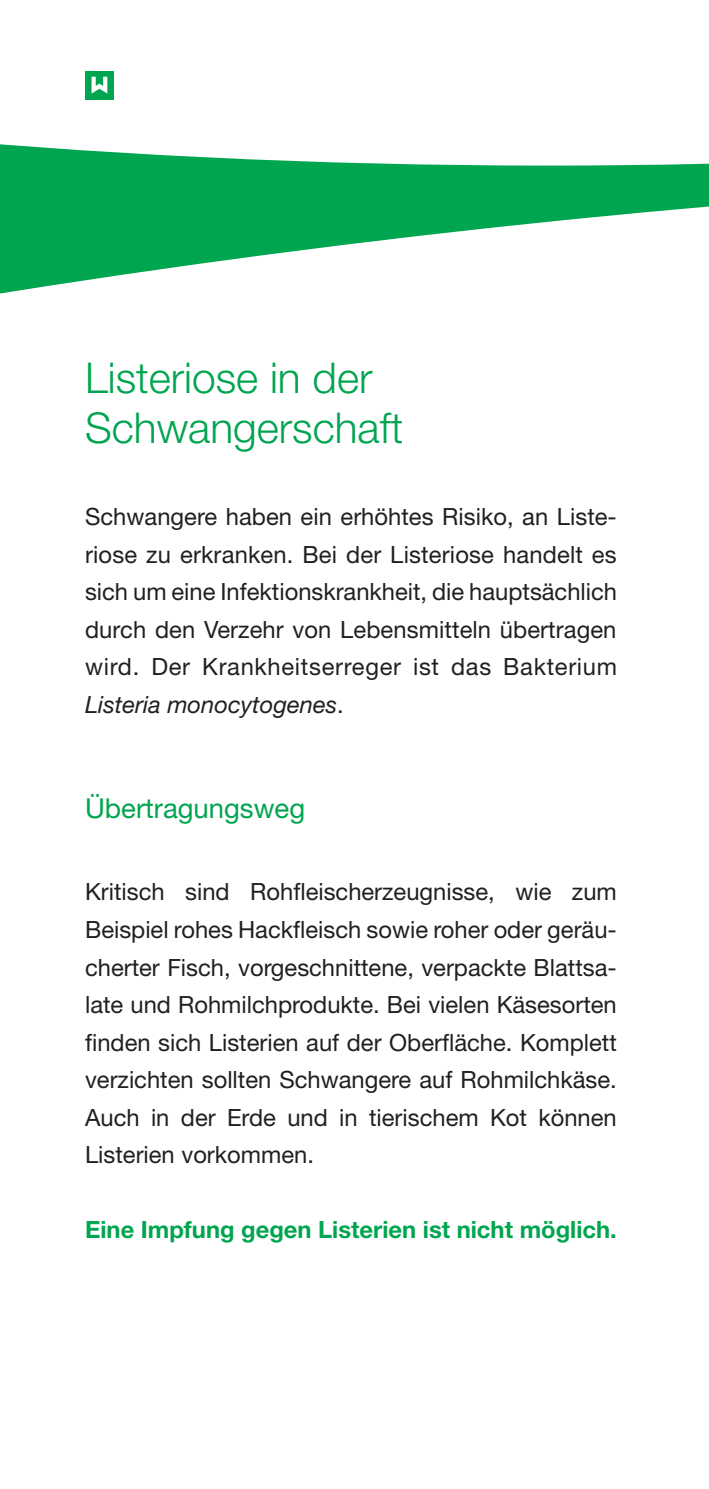
<style>
.page{position:relative;width:709px;height:1489px;background:#fff}
.page>*{position:absolute;margin:0;border:0;box-sizing:border-box;transform-origin:0 0}
.t1{font:300 42.5px/50px "Helvetica Neue LT Std";color:#00a54f}
.t2{font:27.5px "Helvetica Neue LT Std";color:#00a54f}
.t3{font:23.75px/37.5px "Helvetica Neue LT Std";color:#231f20;text-align:justify}
.t4{font:700 23.75px "Helvetica Neue LT Std";color:#00a54f}
.s1{font-family:"Helvetica Neue LT Pro";font-style:italic}
</style>
<div class="page">
<svg style="left:0;top:99px;width:709px;height:195px"></svg>
<div style="left:85px;top:71px;width:29px;height:28px;background:#00a54f"></div>
<svg style="left:92px;top:77px;width:15px;height:17px"></svg>
<p class="t1" style="left:85px;top:352px;width:320px">Listeriose in der<br>Schwangerschaft</p>
<p class="t3" style="left:85px;top:497px;width:533px">Schwangere haben ein erhöhtes Risiko, an Liste&shy;riose zu erkranken. Bei der Listeriose handelt es sich um eine Infektionskrankheit, die hauptsächlich durch den Verzehr von Lebensmitteln übertragen wird. Der Krankheitserreger ist das Bakterium <span class="s1">Listeria monocytogenes</span>.</p>
<p class="t2" style="left:85px;top:791px;width:221px">Übertragungsweg</p>
<p class="t3" style="left:85px;top:872px;width:533px">Kritisch sind Rohfleischerzeugnisse, wie zum Beispiel rohes Hackfleisch sowie roher oder geräu&shy;cherter Fisch, vorgeschnittene, verpackte Blattsa&shy;late und Rohmilchprodukte. Bei vielen Käsesorten finden sich Listerien auf der Oberfläche. Komplett verzichten sollten Schwangere auf Rohmilchkäse.<br>Auch in der Erde und in tierischem Kot können Listerien vorkommen.</p>
<p class="t4" style="left:85px;top:1214px;width:533px">Eine Impfung gegen Listerien ist nicht möglich.</p>
</div>
